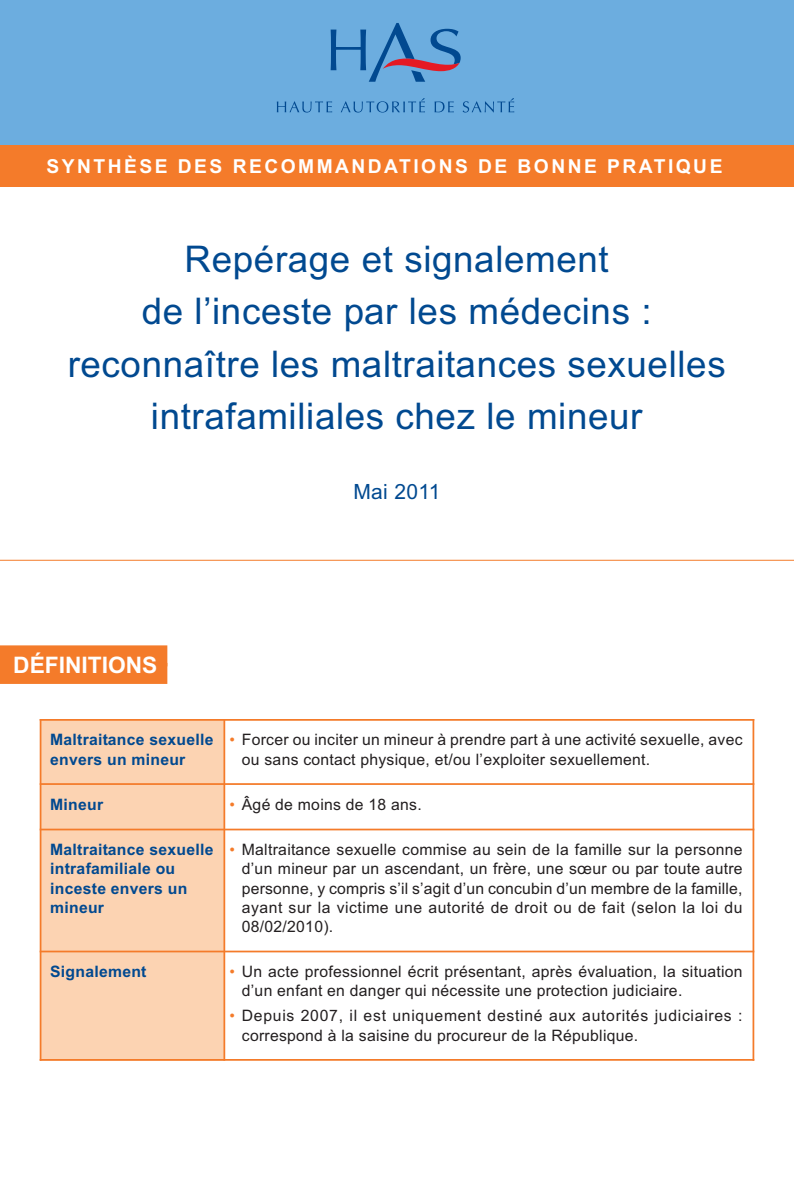
<style>
.page{position:relative;width:794px;height:1191px;background:#fff}
.page>*{position:absolute;margin:0;border:0;box-sizing:border-box;transform-origin:0 0}
.t1{font:36.75px/52.5px "Arial";letter-spacing:.015em;color:#014990;text-align:center}
.t2{font:700 22.75px "Arial";color:#fff}
.t3{font:21px "Arial";letter-spacing:.015em;color:#014990}
.t4{font:700 19.25px "Arial";letter-spacing:.13em;color:#fff}
.t5{font:15.75px/19.2px "Arial";letter-spacing:.015em;color:#231f20}
.t6{font:700 15.75px/19.2px "Arial";letter-spacing:.015em;color:#014990}
.t7{font:15.75px/19.2px "Arial";letter-spacing:.045em;color:#231f20}
.s1{color:#f47b2a}
</style>
<div class="page">
<div style="left:40px;top:719px;width:184px;height:65px;background:#fcd3b2"></div>
<div style="left:40px;top:784px;width:184px;height:45px;background:#fcd3b2"></div>
<div style="left:40px;top:829px;width:184px;height:122px;background:#fcd3b2"></div>
<div style="left:40px;top:951px;width:184px;height:109px;background:#fcd3b2"></div>
<hr style="left:40px;top:719px;width:1px;height:341px;background:#f47b2a">
<hr style="left:223px;top:719px;width:2px;height:341px;background:#f47b2a">
<hr style="left:752px;top:719px;width:2px;height:341px;background:#f47b2a">
<hr style="left:40px;top:719px;width:714px;height:1px;background:#f47b2a">
<hr style="left:40px;top:783px;width:714px;height:2px;background:#f47b2a">
<hr style="left:40px;top:828px;width:714px;height:2px;background:#f47b2a">
<hr style="left:40px;top:950px;width:714px;height:2px;background:#f47b2a">
<hr style="left:40px;top:1059px;width:714px;height:1px;background:#f47b2a">
<hr style="left:0;top:560px;width:794px;height:1px;background:#f47b2a">
<div style="left:0;top:0;width:794px;height:149px;background:#6caddf"></div>
<svg style="left:277px;top:101px;width:55px;height:12px"></svg>
<svg style="left:341px;top:98px;width:84px;height:15px"></svg>
<svg style="left:434px;top:101px;width:20px;height:11px"></svg>
<svg style="left:463px;top:98px;width:51px;height:15px"></svg>
<svg style="left:331px;top:23px;width:129px;height:59px"></svg>
<div style="left:0;top:145px;width:794px;height:42px;background:#f47b2a"></div>
<div style="left:0;top:645px;width:167px;height:21px;background:#f47b2a"></div>
<div style="left:0;top:663px;width:167px;height:21px;background:#f47b2a"></div>
<p class="t4" style="left:47px;top:155px;width:677px">SYNTHÈSE DES RECOMMANDATIONS DE BONNE PRATIQUE</p>
<h1 class="t1" style="left:68px;top:233px;width:659px">Repérage et signalement<br>de l’inceste par les médecins : reconnaître les maltraitances sexuelles intrafamiliales chez le mineur</h1>
<h2 class="t2" style="left:13px;top:651px;width:146px">DÉFINITIONS</h2>
<h3 class="t3" style="left:353px;top:479px;width:89px">Mai 2011</h3>
<p class="t6" style="left:50px;top:730px;width:165px">Maltraitance sexuelle envers un mineur</p>
<p class="t5" style="left:242px;top:730px;width:502px;text-indent:-12px"><span class="s1">•</span> Forcer ou inciter un mineur à prendre part à une activité sexuelle, avec ou sans contact physique, et/ou l’exploiter sexuellement.</p>
<p class="t6" style="left:50px;top:794px;width:54px">Mineur</p>
<p class="t5" style="left:230px;top:794px;width:194px"><span class="s1">•</span> Âgé de moins de 18 ans.</p>
<p class="t6" style="left:50px;top:840px;width:165px">Maltraitance sexuelle intrafamiliale ou inceste envers un mineur</p>
<p class="t5" style="left:242px;top:840px;width:502px;text-align:justify;text-indent:-12px"><span class="s1">•</span> Maltraitance sexuelle commise au sein de la famille sur la personne d’un mineur par un ascendant, un frère, une sœur ou par toute autre personne, y compris s’il s’agit d’un concubin d’un membre de la famille, ayant sur la victime une autorité de droit ou de fait (selon la loi du 08/02/2010).</p>
<p class="t6" style="left:50px;top:962px;width:98px">Signalement</p>
<p class="t5" style="left:242px;top:962px;width:502px;text-indent:-12px"><span class="s1">•</span> Un acte professionnel écrit présentant, après évaluation, la situation d’un enfant en danger qui nécessite une protection judiciaire.</p>
<p class="t7" style="left:242px;top:1006px;width:502px;text-indent:-12px"><span class="s1">•</span> Depuis 2007, il est uniquement destiné aux autorités judiciaires : correspond à la saisine du procureur de la République.</p>
</div>
